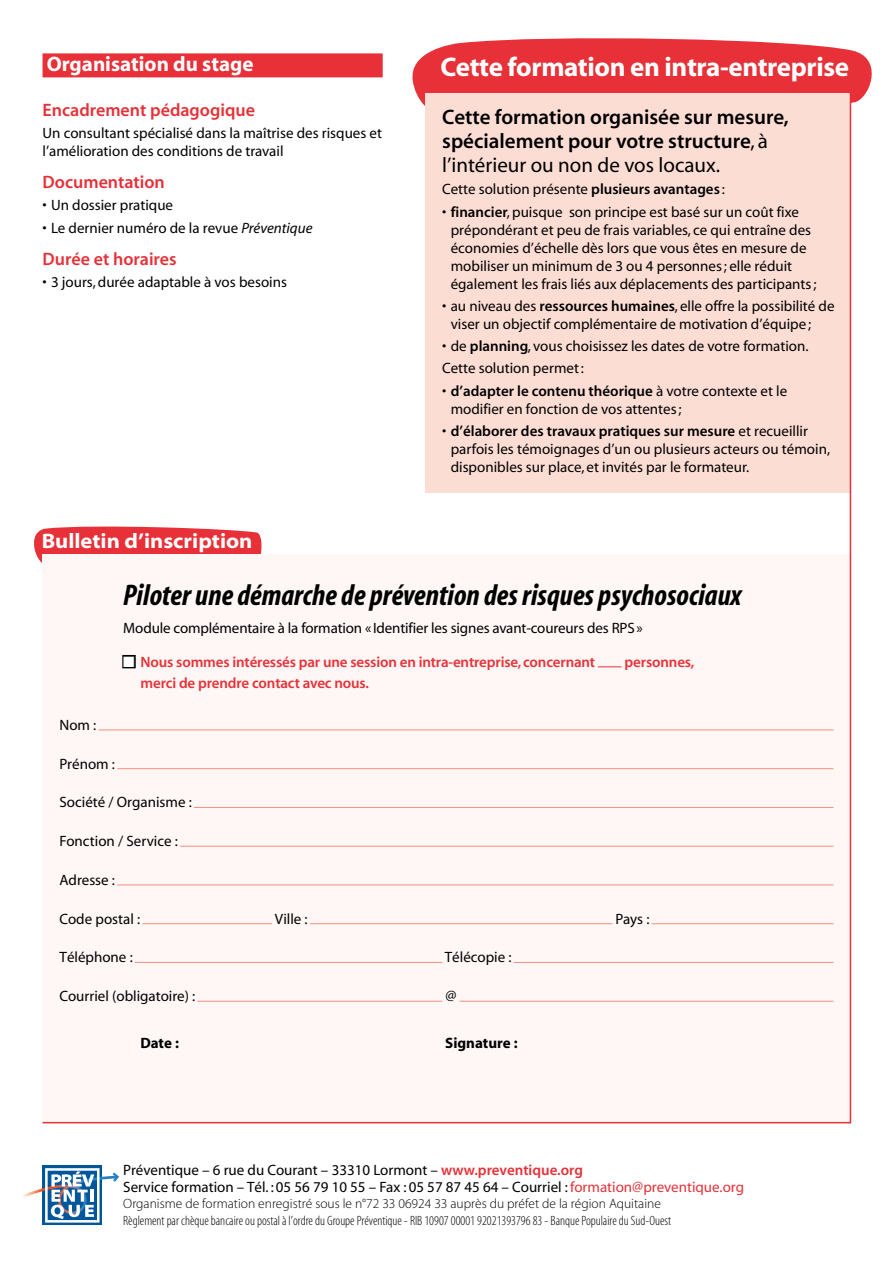
<style>
.page{position:relative;width:893px;height:1263px;background:#fff}
.page>*{position:absolute;margin:0;border:0;box-sizing:border-box;transform-origin:0 0}
.t1{font:30px "Myriad MM It 700 300";letter-spacing:-.085em;color:#000}
.t2{font:27px "Myriad MM 700 600";letter-spacing:-.015em;color:#fff}
.t3{font:21px/24px "Myriad MM 565 600";color:#000}
.t4{font:21px "Myriad MM 400 600";color:#000}
.t5{font:21px "Myriad MM 700 700";color:#fff}
.t6{font:21px "Myriad MM 700 600";color:#fff}
.t7{font:18px "Myriad MM 565 600";color:#e73037}
.t8{font:15px/18px "Myriad MM 400 600";color:#000}
.t9{font:15px "Myriad MM 565 600";letter-spacing:-.01em;color:#e73037}
.t10{font:15px "Myriad MM 565 600";color:#000}
.t11{font:15px "Myriad MM 700 600";color:#000}
.t12{font:13.5px "Myriad MM 215 300";color:#000}
.t13{font:13.5px "Myriad MM 215 600";color:#000}
.s1{font-family:"Myriad MM It 400 600"}
.s2{font-family:"Myriad MM 400 600"}
.s3{font-family:"Myriad MM 565 600"}
.s4{color:#fff}
.s5{font-family:"Myriad MM 565 600";color:#e73037}
.s6{color:#e73037}
</style>
<div class="page">
<svg style="left:34px;top:526px;width:228px;height:37px;background:#e9434a"></svg>
<div style="left:43px;top:554px;width:807px;height:568px;background:#fef7f5"></div>
<hr style="left:43px;top:1122px;width:807px;height:1px;background:#e73037">
<div style="left:43px;top:53px;width:340px;height:24px;background:#e73037"></div>
<svg style="left:412px;top:38px;width:460px;height:96px;background:#ea4d52"></svg>
<div style="left:425px;top:94px;width:425px;height:399px;background:#fcddd4"></div>
<hr style="left:850px;top:89px;width:1px;height:1034px;background:#e73037">
<svg style="left:43px;top:1166px;width:59px;height:59px"></svg>
<svg style="left:23px;top:1168px;width:96px;height:54px"></svg>
<hr style="left:99px;top:729px;width:734px;height:1px;background:#f2907e">
<hr style="left:117px;top:768px;width:716px;height:1px;background:#f2907e">
<hr style="left:194px;top:807px;width:639px;height:1px;background:#f2907e">
<hr style="left:180px;top:846px;width:653px;height:1px;background:#f2907e">
<hr style="left:117px;top:884px;width:716px;height:1px;background:#f2907e">
<hr style="left:142px;top:923px;width:130px;height:1px;background:#f2907e">
<hr style="left:310px;top:923px;width:302px;height:1px;background:#f2907e">
<hr style="left:652px;top:923px;width:181px;height:1px;background:#f2907e">
<hr style="left:135px;top:962px;width:307px;height:1px;background:#f2907e">
<hr style="left:514px;top:962px;width:319px;height:1px;background:#f2907e">
<hr style="left:197px;top:1001px;width:245px;height:1px;background:#f2907e">
<hr style="left:460px;top:1001px;width:373px;height:1px;background:#f2907e">
<svg style="left:598px;top:666px;width:24px;height:1px"></svg>
<div style="left:122px;top:655px;width:14px;height:13px;border:3px solid #000"></div>
<h3 class="t6" style="left:47px;top:54px;width:208px">Organisation du stage</h3>
<h2 class="t2" style="left:441px;top:53px;width:410px">Cette formation en intra-entreprise</h2>
<p class="t7" style="left:43px;top:101px;width:214px">Encadrement pédagogique</p>
<p class="t8" style="left:43px;top:125px;width:341px">Un consultant spécialisé dans la maîtrise des risques et l’amélioration des conditions de travail</p>
<p class="t7" style="left:43px;top:173px;width:124px">Documentation</p>
<p class="t8" style="left:43px;top:197px;width:132px">• Un dossier pratique</p>
<p class="t8" style="left:43px;top:219px;width:271px">• Le dernier numéro de la revue <span class="s1">Préventique</span></p>
<p class="t7" style="left:43px;top:250px;width:136px">Durée et horaires</p>
<p class="t8" style="left:43px;top:274px;width:246px">• 3 jours, durée adaptable à vos besoins</p>
<h3 class="t5" style="left:42px;top:531px;width:212px">Bulletin d’inscription</h3>
<h3 class="t3" style="left:442px;top:106px;width:348px">Cette formation organisée sur mesure, spécialement pour votre structure<span class="s2">, à</span></h3>
<h3 class="t4" style="left:442px;top:155px;width:279px">l’intérieur ou non de vos locaux.</h3>
<p class="t8" style="left:442px;top:181px;width:284px">Cette solution présente <span class="s3">plusieurs avantages</span> :</p>
<p class="t8" style="left:451px;top:203px;width:367px;text-indent:-9px">• <span class="s3">financier</span>, puisque son principe est basé sur un coût fixe prépondérant et peu de frais variables, ce qui entraîne des économies d’échelle dès lors que vous êtes en mesure de mobiliser un minimum de 3 ou 4 personnes; elle réduit également les frais liés aux déplacements des participants;</p>
<p class="t8" style="left:451px;top:298px;width:385px;text-indent:-9px">• au niveau des <span class="s3">ressources humaines</span>, elle offre la possibilité de viser un objectif complémentaire de motivation d’équipe ;</p>
<p class="t8" style="left:442px;top:336px;width:368px;line-height:22.2px">• de <span class="s3">planning</span>, vous choisissez les dates de votre formation.<br>Cette solution permet:</p>
<p class="t10" style="left:442px;top:383px;width:346px"><span class="s2">•</span> d’adapter le contenu théorique <span class="s2">à votre contexte et le</span></p>
<p class="t8" style="left:451px;top:400px;width:232px">modifier en fonction de vos attentes;</p>
<p class="t10" style="left:442px;top:424px;width:367px"><span class="s2">•</span> d’élaborer des travaux pratiques sur mesure <span class="s2">et recueillir</span></p>
<p class="t8" style="left:451px;top:441px;width:381px">parfois les témoignages d’un ou plusieurs acteurs ou témoin, disponibles sur place, et invités par le formateur.</p>
<h1 class="t1" style="left:123px;top:580px;width:622px">Piloter une démarche de prévention des risques psychosociaux</h1>
<p class="t8" style="left:123px;top:620px;width:521px">Module complémentaire à la formation « Identifier les signes avant-coureurs des RPS»</p>
<p class="t9" style="left:123px;top:655px;width:473px"><span class="s4">■</span> Nous sommes intéressés par une session en intra-entreprise, concernant</p>
<p class="t9" style="left:625px;top:655px;width:71px">personnes,</p>
<p class="t9" style="left:141px;top:676px;width:230px">merci de prendre contact avec nous.</p>
<p class="t8" style="left:60px;top:717px;width:38px">Nom :</p>
<p class="t8" style="left:60px;top:755px;width:57px">Prénom :</p>
<p class="t8" style="left:60px;top:794px;width:134px">Société / Organisme :</p>
<p class="t8" style="left:60px;top:833px;width:120px">Fonction / Service :</p>
<p class="t8" style="left:60px;top:872px;width:57px">Adresse :</p>
<p class="t8" style="left:60px;top:910px;width:82px">Code postal :</p>
<p class="t8" style="left:275px;top:910px;width:34px">Ville :</p>
<p class="t8" style="left:616px;top:910px;width:35px">Pays :</p>
<p class="t8" style="left:60px;top:949px;width:75px">Téléphone :</p>
<p class="t8" style="left:445px;top:949px;width:68px">Télécopie :</p>
<p class="t8" style="left:60px;top:988px;width:137px">Courriel (obligatoire) :</p>
<p class="t8" style="left:445px;top:988px;width:13px">@</p>
<p class="t11" style="left:140px;top:1036px;width:40px">Date :</p>
<p class="t11" style="left:445px;top:1036px;width:74px">Signature :</p>
<p class="t8" style="left:123px;top:1163px;width:622px;line-height:16.5px">Préventique – 6 rue du Courant – 33310 Lormont – <span class="s5">www.preventique.org<br></span>Service formation – Tél. : 05 56 79 10 55 – Fax : 05 57 87 45 64 – Courriel : <span class="s6">formation@preventique.org</span></p>
<p class="t13" style="left:123px;top:1197px;width:539px">Organisme de formation enregistré sous le n°72 33 06924 33 auprès du préfet de la région Aquitaine</p>
<p class="t12" style="left:123px;top:1214px;width:549px">Règlement par chèque bancaire ou postal à l’ordre du Groupe Préventique - RIB 10907 00001 92021393796 83 - Banque Populaire du Sud-Ouest</p>
</div>
